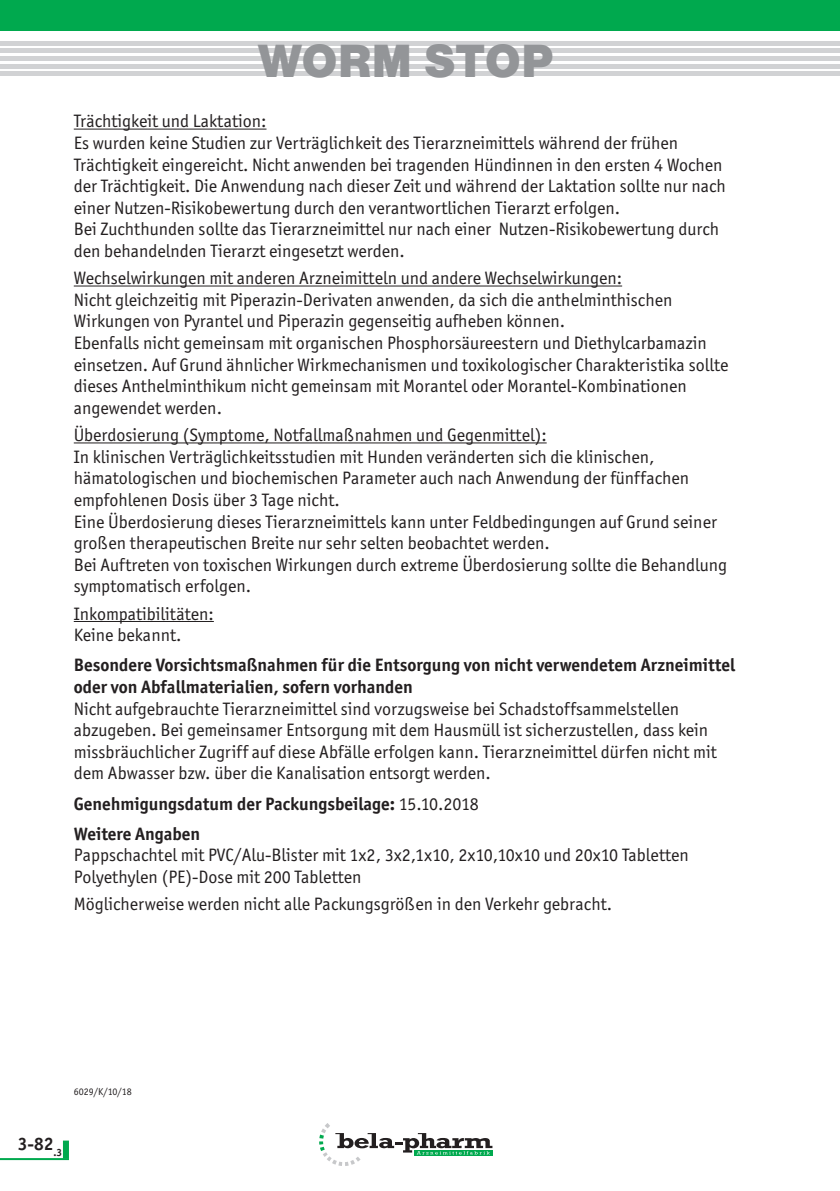
<style>
.page{position:relative;width:840px;height:1191px;background:#fff}
.page>*{position:absolute;margin:0;border:0;box-sizing:border-box;transform-origin:0 0}
.Produktname{font:48px "Nimbus San D Blac";color:#939598}
.Fließtext{font:18px/21.6px "Officina San Itc T";color:#231f20}
.Ü-Absatz{font:700 18px/21.6px "Officina San Itc T";color:#231f20}
.Fließtext-2{font:10px "Officina San Itc T";color:#231f20}
.s1{font-weight:400}
</style>
<div class="page">
<svg style="left:319px;top:1123px;width:173px;height:43px"></svg>
<div style="left:63px;top:1140px;width:6px;height:18px;background:#00a94e"></div>
<hr style="left:0;top:1158px;width:69px;height:2px;background:#00a94e">
<hr style="left:0;top:41px;width:839px;height:4px;background:#d1d2d4">
<hr style="left:0;top:49px;width:839px;height:4px;background:#d1d2d4">
<hr style="left:0;top:56px;width:839px;height:4px;background:#d1d2d4">
<hr style="left:0;top:64px;width:839px;height:4px;background:#d1d2d4">
<hr style="left:0;top:72px;width:839px;height:4px;background:#d1d2d4">
<div style="left:0;top:0;width:839px;height:31px;background:#00a94e"></div>
<hr style="left:74px;top:129px;width:192px;height:1px;background:#231f20">
<hr style="left:74px;top:285px;width:547px;height:1px;background:#231f20">
<hr style="left:74px;top:442px;width:472px;height:1px;background:#231f20">
<hr style="left:74px;top:621px;width:140px;height:1px;background:#231f20">
<p class="Produktname" style="left:258px;top:32px;width:296px">WORM STOP</p>
<p class="Fließtext" style="left:74px;top:110px;width:194px">Trächtigkeit und Laktation:</p>
<p class="Fließtext" style="left:74px;top:132px;width:653px">Es wurden keine Studien zur Verträglichkeit des Tierarzneimittels während der frühen Trächtigkeit eingereicht. Nicht anwenden bei tragenden Hündinnen in den ersten 4 Wochen der Trächtigkeit. Die Anwendung nach dieser Zeit und während der Laktation sollte nur nach einer Nutzen-Risikobewertung durch den verantwortlichen Tierarzt erfolgen.<br>Bei Zuchthunden sollte das Tierarzneimittel nur nach einer Nutzen-Risikobewertung durch den behandelnden Tierarzt eingesetzt werden.</p>
<p class="Fließtext" style="left:74px;top:267px;width:549px">Wechselwirkungen mit anderen Arzneimitteln und andere Wechselwirkungen:</p>
<p class="Fließtext" style="left:74px;top:289px;width:599px">Nicht gleichzeitig mit Piperazin-Derivaten anwenden, da sich die anthelminthischen<br>Wirkungen von Pyrantel und Piperazin gegenseitig aufheben können.</p>
<p class="Fließtext" style="left:74px;top:332px;width:656px">Ebenfalls nicht gemeinsam mit organischen Phosphorsäureestern und Diethylcarbamazin einsetzen. Auf Grund ähnlicher Wirkmechanismen und toxikologischer Charakteristika sollte dieses Anthelminthikum nicht gemeinsam mit Morantel oder Morantel-Kombinationen angewendet werden.</p>
<p class="Fließtext" style="left:74px;top:424px;width:474px">Überdosierung (Symptome, Notfallmaßnahmen und Gegenmittel):</p>
<p class="Fließtext" style="left:74px;top:446px;width:616px">In klinischen Verträglichkeitsstudien mit Hunden veränderten sich die klinischen, hämatologischen und biochemischen Parameter auch nach Anwendung der fünffachen empfohlenen Dosis über 3 Tage nicht.</p>
<p class="Fließtext" style="left:74px;top:510px;width:644px">Eine Überdosierung dieses Tierarzneimittels kann unter Feldbedingungen auf Grund seiner großen therapeutischen Breite nur sehr selten beobachtet werden.</p>
<p class="Fließtext" style="left:74px;top:554px;width:654px">Bei Auftreten von toxischen Wirkungen durch extreme Überdosierung sollte die Behandlung symptomatisch erfolgen.</p>
<p class="Fließtext" style="left:74px;top:602px;width:141px">Inkompatibilitäten:</p>
<p class="Fließtext" style="left:74px;top:624px;width:109px">Keine bekannt.</p>
<p class="Ü-Absatz" style="left:74px;top:654px;width:662px">Besondere Vorsichtsmaßnahmen für die Entsorgung von nicht verwendetem Arzneimittel oder von Abfallmaterialien, sofern vorhanden</p>
<p class="Fließtext" style="left:74px;top:697px;width:644px">Nicht aufgebrauchte Tierarzneimittel sind vorzugsweise bei Schadstoffsammelstellen abzugeben. Bei gemeinsamer Entsorgung mit dem Hausmüll ist sicherzustellen, dass kein missbräuchlicher Zugriff auf diese Abfälle erfolgen kann. Tierarzneimittel dürfen nicht mit dem Abwasser bzw. über die Kanalisation entsorgt werden.</p>
<p class="Ü-Absatz" style="left:74px;top:792px;width:406px">Genehmigungsdatum der Packungsbeilage: <span class="s1">15.10.2018</span></p>
<p class="Ü-Absatz" style="left:74px;top:822px;width:128px">Weitere Angaben</p>
<p class="Fließtext" style="left:74px;top:844px;width:616px">Pappschachtel mit PVC/Alu-Blister mit 1x2, 3x2,1x10, 2x10,10x10 und 20x10 Tabletten</p>
<p class="Fließtext" style="left:74px;top:866px;width:289px">Polyethylen (PE)-Dose mit 200 Tabletten</p>
<p class="Fließtext" style="left:74px;top:893px;width:539px">Möglicherweise werden nicht alle Packungsgrößen in den Verkehr gebracht.</p>
<p class="Fließtext-2" style="left:74px;top:1085px;width:59px">6029/K/10/18</p>
<p class="Ü-Absatz" style="left:18px;top:1132px;width:46px">3-82<sub>.3</sub></p>
</div>
